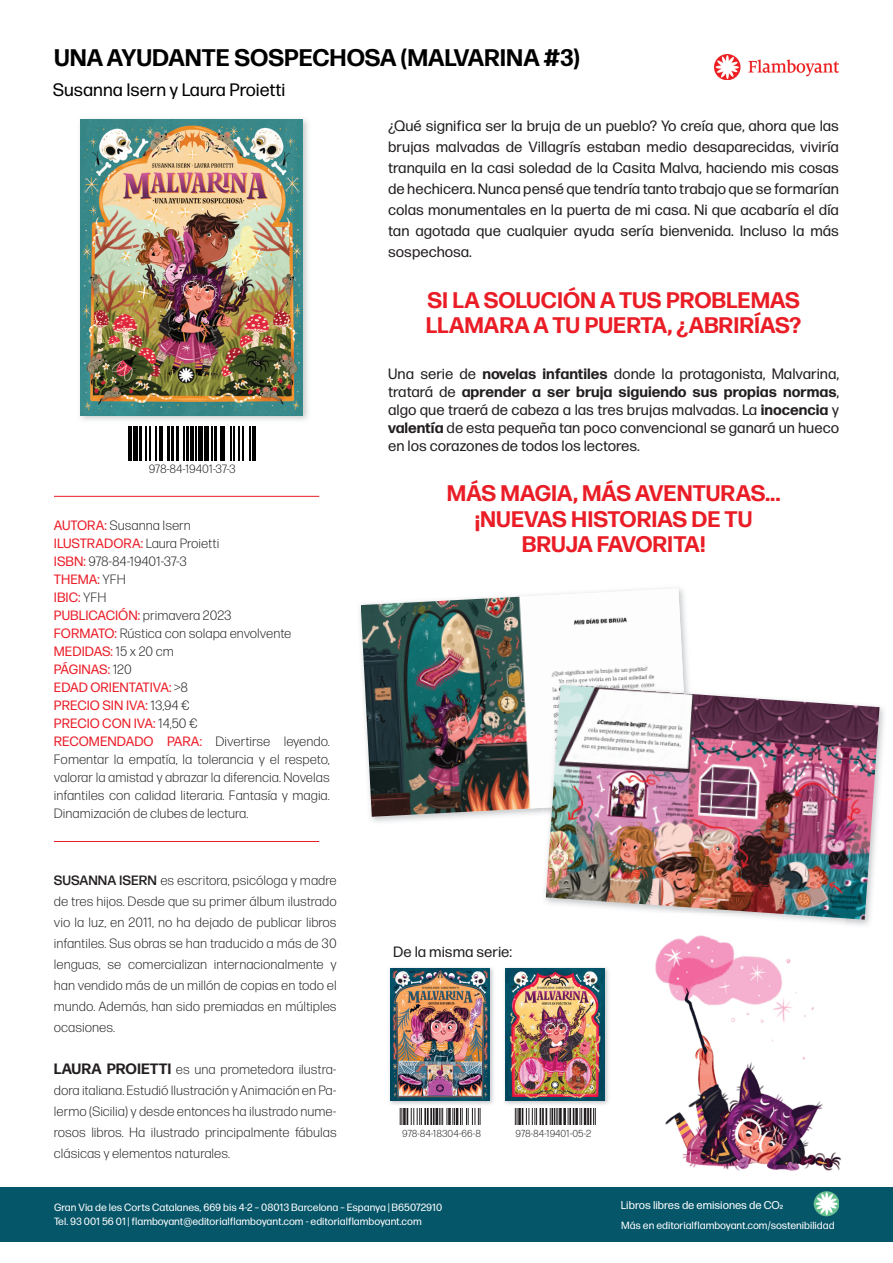
<style>
.page{position:relative;width:893px;height:1263px;background:#fff}
.page>*{position:absolute;margin:0;border:0;box-sizing:border-box;transform-origin:0 0}
.t1{font:700 24px "Forma DJR Micro";color:#000001}
.t2{font:700 22.5px/25.5px "Forma DJR Micro";color:#ea1d26}
.t3{font:18px "Forma DJR Micro";color:#000001}
.t4{font:15.15px "Helvetica";letter-spacing:.05em;color:#000001}
.t5{font:15px/21px "Forma DJR Micro";color:#231f20;text-align:justify}
.t6{font:300 13.5px/18px "Forma DJR Micro";color:#231f20;text-align:justify}
.t7{font:300 12px "Forma DJR Micro";letter-spacing:-.005em;color:#231f20}
.t8{font:11.25px "Forma DJR Micro";color:#fff}
.t9{font:10.5px/13.5px "Forma DJR Micro";color:#fff}
.t10{font:300 10.2px "Forma DJR Micro";color:#231f20}
.s1{font-weight:400;color:#ea1d28}
.s2{font-weight:500}
.s3{font-weight:700;font-size:15px}
.s4{font-weight:700}
</style>
<div class="page">
<img style="left:655px;top:935px;width:186px;height:236px">
<div style="left:0;top:1187px;width:893px;height:54px;background:#055669"></div>
<img style="left:715px;top:54px;width:124px;height:25px">
<hr style="left:128px;top:426px;width:1px;height:34px;background:#000001">
<hr style="left:131px;top:426px;width:1px;height:34px;background:#000001">
<div style="left:133px;top:426px;width:5px;height:34px;background:#000001"></div>
<hr style="left:139px;top:426px;width:3px;height:34px;background:#000001">
<hr style="left:146px;top:426px;width:1px;height:34px;background:#000001">
<hr style="left:150px;top:426px;width:1px;height:34px;background:#000001">
<hr style="left:155px;top:426px;width:1px;height:34px;background:#000001">
<hr style="left:159px;top:426px;width:1px;height:34px;background:#000001">
<hr style="left:162px;top:426px;width:1px;height:34px;background:#000001">
<hr style="left:167px;top:426px;width:3px;height:34px;background:#000001">
<hr style="left:171px;top:426px;width:3px;height:34px;background:#000001">
<hr style="left:177px;top:426px;width:2px;height:34px;background:#000001">
<hr style="left:183px;top:426px;width:2px;height:34px;background:#000001">
<hr style="left:186px;top:426px;width:3px;height:34px;background:#000001">
<hr style="left:190px;top:426px;width:1px;height:34px;background:#000001">
<hr style="left:193px;top:426px;width:1px;height:34px;background:#000001">
<hr style="left:195px;top:426px;width:2px;height:34px;background:#000001">
<hr style="left:198px;top:426px;width:4px;height:34px;background:#000001">
<hr style="left:205px;top:426px;width:4px;height:34px;background:#000001">
<hr style="left:212px;top:426px;width:1px;height:34px;background:#000001">
<hr style="left:214px;top:426px;width:3px;height:34px;background:#000001">
<hr style="left:220px;top:426px;width:2px;height:34px;background:#000001">
<hr style="left:224px;top:426px;width:1px;height:34px;background:#000001">
<hr style="left:230px;top:426px;width:2px;height:34px;background:#000001">
<hr style="left:233px;top:426px;width:2px;height:34px;background:#000001">
<hr style="left:239px;top:426px;width:1px;height:34px;background:#000001">
<hr style="left:243px;top:426px;width:1px;height:34px;background:#000001">
<hr style="left:249px;top:426px;width:2px;height:34px;background:#000001">
<hr style="left:252px;top:426px;width:1px;height:34px;background:#000001">
<hr style="left:255px;top:426px;width:1px;height:34px;background:#000001">
<hr style="left:54px;top:841px;width:265px;height:1px;background:#ea1d26">
<hr style="left:54px;top:496px;width:265px;height:1px;background:#ea1d26">
<img style="left:813px;top:1191px;width:26px;height:25px">
<img style="left:80px;top:119px;width:228px;height:301px">
<img style="left:81px;top:120px;width:222px;height:295px">
<img style="left:360px;top:592px;width:328px;height:230px">
<img style="left:361px;top:588px;width:322px;height:229px">
<img style="left:545px;top:707px;width:339px;height:218px">
<img style="left:651px;top:920px;width:193px;height:5px">
<img style="left:542px;top:681px;width:147px;height:127px">
<img style="left:546px;top:685px;width:333px;height:235px">
<svg style="left:400px;top:1108px;width:81px;height:16px"></svg>
<img style="left:389px;top:967px;width:105px;height:138px">
<img style="left:391px;top:969px;width:99px;height:132px">
<svg style="left:515px;top:1108px;width:43px;height:16px"></svg>
<hr style="left:559px;top:1108px;width:3px;height:16px;background:#231f20">
<hr style="left:563px;top:1108px;width:3px;height:16px;background:#231f20">
<svg style="left:568px;top:1108px;width:6px;height:16px"></svg>
<hr style="left:575px;top:1108px;width:3px;height:16px;background:#231f20">
<svg style="left:580px;top:1108px;width:16px;height:16px"></svg>
<img style="left:504px;top:967px;width:105px;height:138px">
<img style="left:506px;top:969px;width:99px;height:132px">
<h1 class="t1" style="left:54px;top:42px;width:527px">UNA AYUDANTE SOSPECHOSA (MALVARINA #3)</h1>
<h3 class="t3" style="left:53px;top:79px;width:234px">Susanna Isern y Laura Proietti</h3>
<p class="t7" style="left:149px;top:461px;width:89px">978-84-19401-37-3</p>
<p class="t4" style="left:116px;top:465px;width:136px">9 788419 401373</p>
<p class="t6" style="left:54px;top:516px;width:277px;text-align:left"><span class="s1">AUTORA:</span> Susanna Isern<br><span class="s1">ILUSTRADORA:</span> Laura Proietti<br><span class="s1">ISBN:</span> 978-84-19401-37-3<br><span class="s1">THEMA:</span> YFH<br><span class="s1">IBIC:</span> YFH<br><span class="s1">PUBLICACIÓN:</span> primavera 2023<br><span class="s1">FORMATO:</span> Rústica con solapa envolvente<br><span class="s1">MEDIDAS:</span> 15 x 20 cm<br><span class="s1">PÁGINAS:</span> 120<br><span class="s1">EDAD ORIENTATIVA:</span> &gt;8<br><span class="s1">PRECIO SIN IVA:</span> 13,94 €<br><span class="s1">PRECIO CON IVA:</span> 14,50 €<br><span class="s1">RECOMENDADO PARA:</span> Divertirse leyendo.<br>Fomentar la empatía, la tolerancia y el respeto, valorar la amistad y abrazar la diferencia. Novelas infantiles con calidad literaria. Fantasía y magia.<br>Dinamización de clubes de lectura.</p>
<p class="t6" style="left:54px;top:869px;width:284px;line-height:21px"><span class="s2">SUSANNA ISERN</span> es escritora, psicóloga y madre de tres hijos. Desde que su primer álbum ilustrado vio la luz, en 2011, no ha dejado de publicar libros infantiles. Sus obras se han traducido a más de 30 lenguas, se comercializan internacionalmente y han vendido más de un millón de copias en todo el mundo. Además, han sido premiadas en múltiples ocasiones.</p>
<p class="t6" style="left:54px;top:1058px;width:284px;line-height:21px"><span class="s3">LAURA PROIETTI</span> es una prometedora ilustra&shy;dora italiana. Estudió Ilustración y Animación en Pa&shy;lermo (Sicilia) y desde entonces ha ilustrado nume&shy;rosos libros. Ha ilustrado principalmente fábulas clásicas y elementos naturales.</p>
<p class="t5" style="left:388px;top:115px;width:452px">¿Qué significa ser la bruja de un pueblo? Yo creía que, ahora que las brujas malvadas de Villagrís estaban medio desaparecidas, viviría tranquila en la casi soledad de la Casita Malva, haciendo mis cosas de hechicera. Nunca pensé que tendría tanto trabajo que se formarían colas monumentales en la puerta de mi casa. Ni que acabaría el día tan agotada que cualquier ayuda sería bienvenida. Incluso la más sospechosa.</p>
<h2 class="t2" style="left:426px;top:287px;width:377px">SI LA SOLUCIÓN A TUS PROBLEMAS<br>LLAMARA A TU PUERTA, ¿ABRIRÍAS?</h2>
<p class="t5" style="left:388px;top:364px;width:452px;line-height:18px">Una serie de <span class="s4">novelas infantiles</span> donde la protagonista, Malvarina, tratará de <span class="s4">aprender a ser bruja siguiendo sus propias normas</span>, algo que traerá de cabeza a las tres brujas malvadas. La <span class="s4">inocencia</span> y <span class="s4">valentía</span> de esta pequeña tan poco convencional se ganará un hueco en los corazones de todos los lectores.</p>
<h2 class="t2" style="left:447px;top:480px;width:335px;text-align:center">MÁS MAGIA, MÁS AVENTURAS... ¡NUEVAS HISTORIAS DE TU<br>BRUJA FAVORITA!</h2>
<p class="t5" style="left:393px;top:941px;width:120px">De la misma serie:</p>
<p class="t10" style="left:402px;top:1127px;width:80px">978-84-18304-66-8</p>
<p class="t10" style="left:516px;top:1127px;width:77px">978-84-19401-05-2</p>
<p class="t9" style="left:54px;top:1200px;width:390px">Gran Via de les Corts Catalanes, 669 bis 4-2 – 08013 Barcelona – Espanya | B65072910<br>Tel. 93 001 56 01 | flamboyant@editorialflamboyant.com - editorialflamboyant.com</p>
<p class="t8" style="left:621px;top:1198px;width:164px">Libros libres de emisiones de CO2</p>
<p class="t9" style="left:621px;top:1218px;width:215px">Más en editorialflamboyant.com/sostenibilidad</p>
</div>
